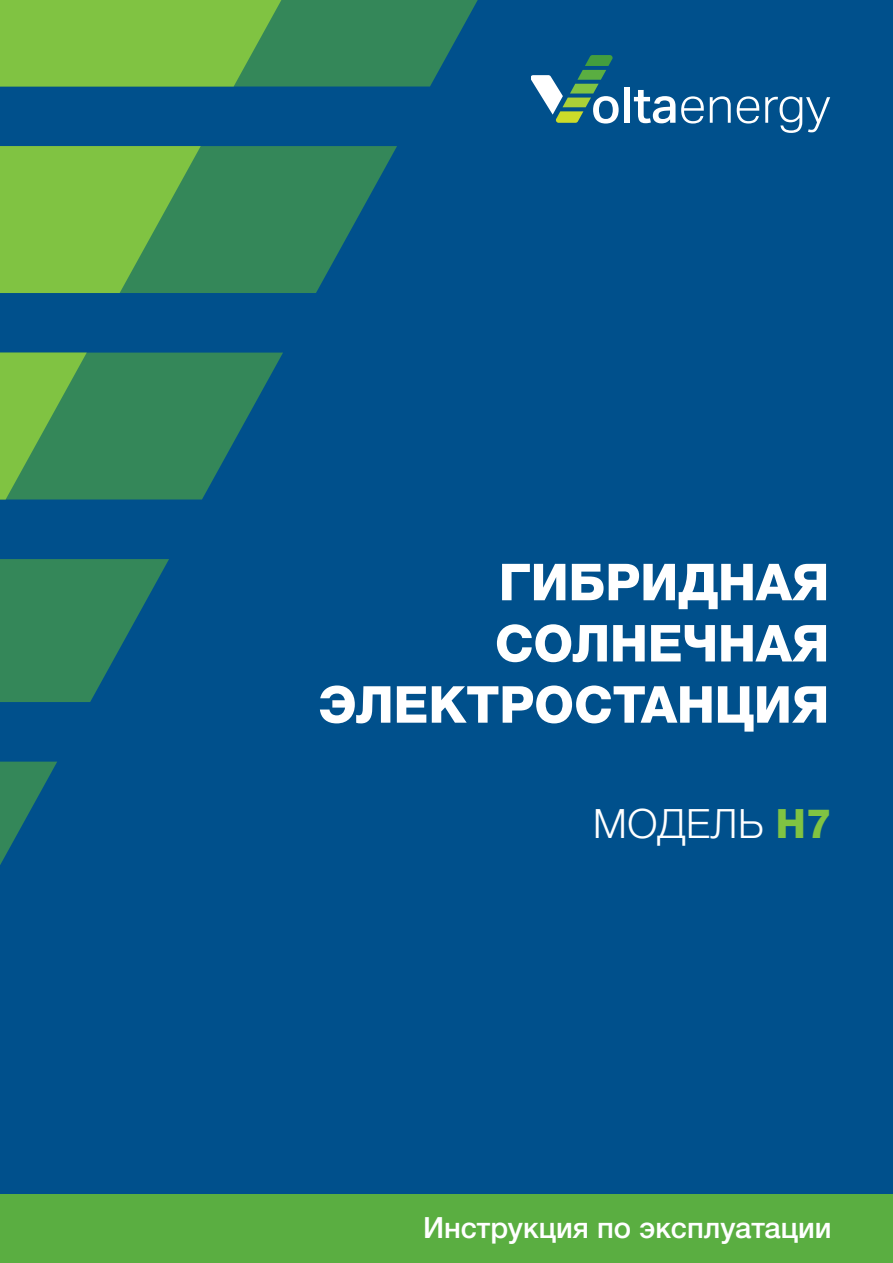
<style>
.page{position:relative;width:893px;height:1263px;background:#00508c}
.page>*{position:absolute;margin:0;border:0;box-sizing:border-box;transform-origin:0 0}
.t1{font:800 51px/61.2px "Helvetica Neue LTW1 G";color:#fff;text-align:right}
.t2{font:300 40.5px "Helvetica Neue LTW1 G";letter-spacing:.01em;color:#fff}
.t3{font:500 29.25px "Helvetica Neue LTW1 G";color:#fff}
.s1{font-weight:800;color:#80c342}
</style>
<div class="page">
<svg style="left:0;top:0;width:478px;height:865px"></svg>
<svg style="left:0;top:0;width:281px;height:499px"></svg>
<svg style="left:532px;top:55px;width:87px;height:69px"></svg>
<div style="left:624px;top:87px;width:6px;height:36px;background:#fff"></div>
<svg style="left:634px;top:90px;width:41px;height:33px"></svg>
<svg style="left:681px;top:96px;width:23px;height:28px"></svg>
<svg style="left:710px;top:96px;width:21px;height:27px"></svg>
<svg style="left:737px;top:96px;width:22px;height:28px"></svg>
<svg style="left:765px;top:96px;width:65px;height:37px"></svg>
<div style="left:0;top:1195px;width:893px;height:68px;background:#5aae41"></div>
<p class="t1" style="left:318px;top:552px;width:513px">ГИБРИДНАЯ<br>СОЛНЕЧНАЯ<br>ЭЛЕКТРОСТАНЦИЯ</p>
<p class="t2" style="left:593px;top:798px;width:240px">МОДЕЛЬ <span class="s1">H7</span></p>
<p class="t3" style="left:423px;top:1210px;width:410px">Инструкция по эксплуатации</p>
</div>
